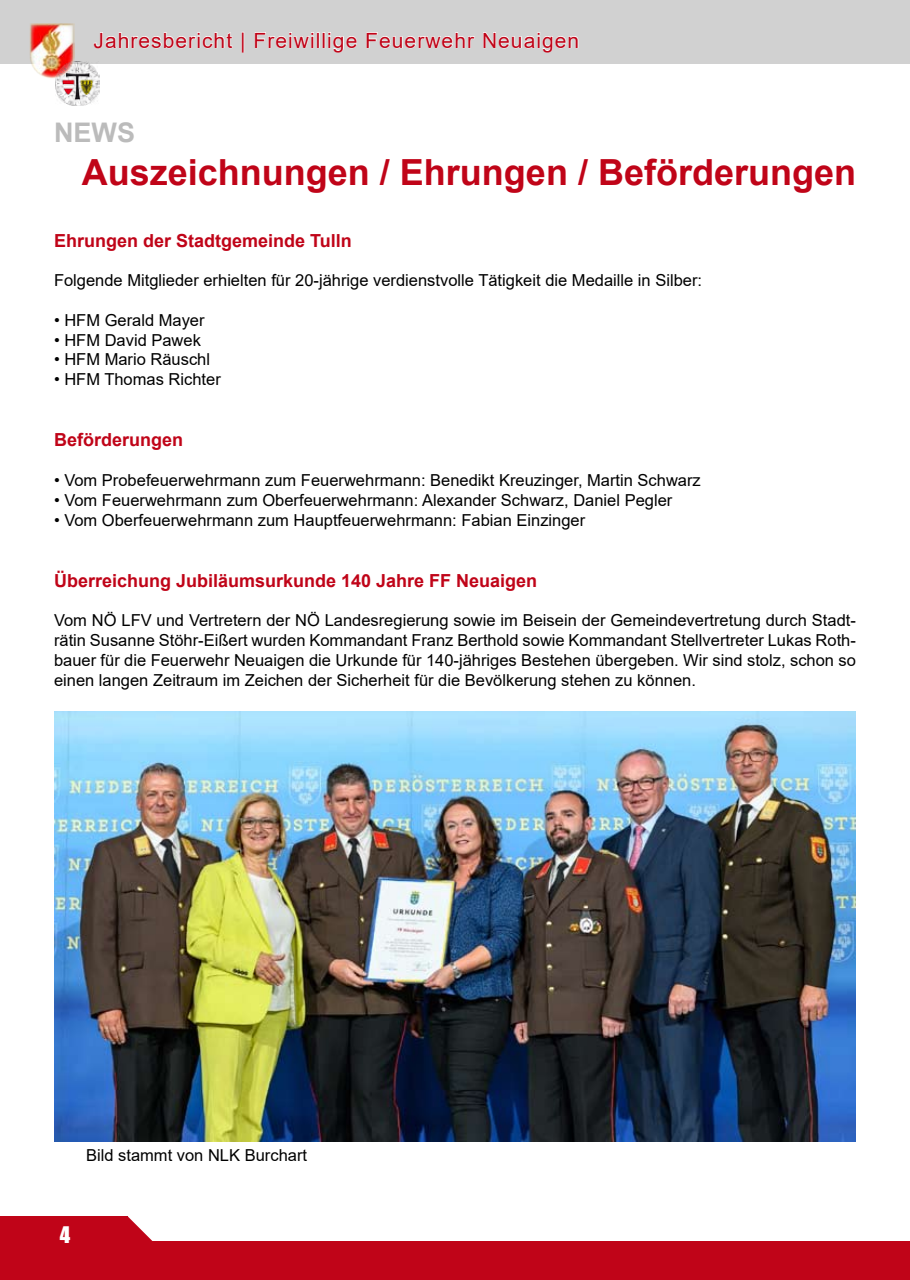
<style>
.page{position:relative;width:910px;height:1280px;background:#fff}
.page>*{position:absolute;margin:0;border:0;box-sizing:border-box;transform-origin:0 0}
.t1{font:700 36px "Arial";color:#c00418}
.t2{font:700 27px "Arial";color:#bbb}
.t3{font:21px "Arial";letter-spacing:.05em;color:#c00418}
.t4{font:21px "Impact";color:#fff}
.t5{font:700 18px "Arial";color:#c00418}
.t6{font:16.5px/19.8px "Arial";color:#000;text-align:justify}
</style>
<div class="page">
<div style="left:0;top:0;width:910px;height:64px;background:#d1d1d1"></div>
<div style="left:0;top:1216px;width:128px;height:64px;background:#c00418"></div>
<img style="left:30px;top:23px;width:44px;height:55px">
<img style="left:55px;top:62px;width:44px;height:43px">
<svg style="left:93px;top:32px;width:140px;height:17px"></svg>
<div style="left:242px;top:32px;width:2px;height:20px;border:1px solid #fff"></div>
<svg style="left:255px;top:32px;width:102px;height:21px"></svg>
<svg style="left:366px;top:32px;width:109px;height:17px"></svg>
<svg style="left:483px;top:32px;width:96px;height:21px"></svg>
<div style="left:128px;top:1242px;width:782px;height:38px;background:#c00418"></div>
<svg style="left:128px;top:1216px;width:38px;height:26px"></svg>
<img style="left:54px;top:711px;width:802px;height:431px">
<p class="t3" style="left:94px;top:26px;width:487px">Jahresbericht | Freiwillige Feuerwehr Neuaigen</p>
<h2 class="t2" style="left:54px;top:114px;width:82px">NEWS</h2>
<h1 class="t1" style="left:82px;top:147px;width:776px">Auszeichnungen / Ehrungen / Beförderungen</h1>
<p class="t5" style="left:54px;top:228px;width:299px">Ehrungen der Stadtgemeinde Tulln</p>
<p class="t6" style="left:54px;top:270px;width:650px">Folgende Mitglieder erhielten für 20-jährige verdienstvolle Tätigkeit die Medaille in Silber:</p>
<p class="t6" style="left:54px;top:310px;width:152px">• HFM Gerald Mayer</p>
<p class="t6" style="left:54px;top:330px;width:148px">• HFM David Pawek</p>
<p class="t6" style="left:54px;top:350px;width:158px">• HFM Mario Räuschl</p>
<p class="t6" style="left:54px;top:369px;width:168px">• HFM Thomas Richter</p>
<p class="t5" style="left:54px;top:427px;width:131px">Beförderungen</p>
<p class="t6" style="left:54px;top:470px;width:648px">• Vom Probefeuerwehrmann zum Feuerwehrmann: Benedikt Kreuzinger, Martin Schwarz</p>
<p class="t6" style="left:54px;top:490px;width:620px">• Vom Feuerwehrmann zum Oberfeuerwehrmann: Alexander Schwarz, Daniel Pegler</p>
<p class="t6" style="left:54px;top:510px;width:533px">• Vom Oberfeuerwehrmann zum Hauptfeuerwehrmann: Fabian Einzinger</p>
<p class="t5" style="left:54px;top:568px;width:485px">Überreichung Jubiläumsurkunde 140 Jahre FF Neuaigen</p>
<p class="t6" style="left:54px;top:611px;width:803px">Vom NÖ LFV und Vertretern der NÖ Landesregierung sowie im Beisein der Gemeindevertretung durch Stadt&shy;rätin Susanne Stöhr-Eißert wurden Kommandant Franz Berthold sowie Kommandant Stellvertreter Lukas Roth&shy;bauer für die Feuerwehr Neuaigen die Urkunde für 140-jähriges Bestehen übergeben. Wir sind stolz, schon so einen langen Zeitraum im Zeichen der Sicherheit für die Bevölkerung stehen zu können.</p>
<p class="t6" style="left:86px;top:1145px;width:222px">Bild stammt von NLK Burchart</p>
<p class="t4" style="left:60px;top:1218px;width:12px">4</p>
</div>
